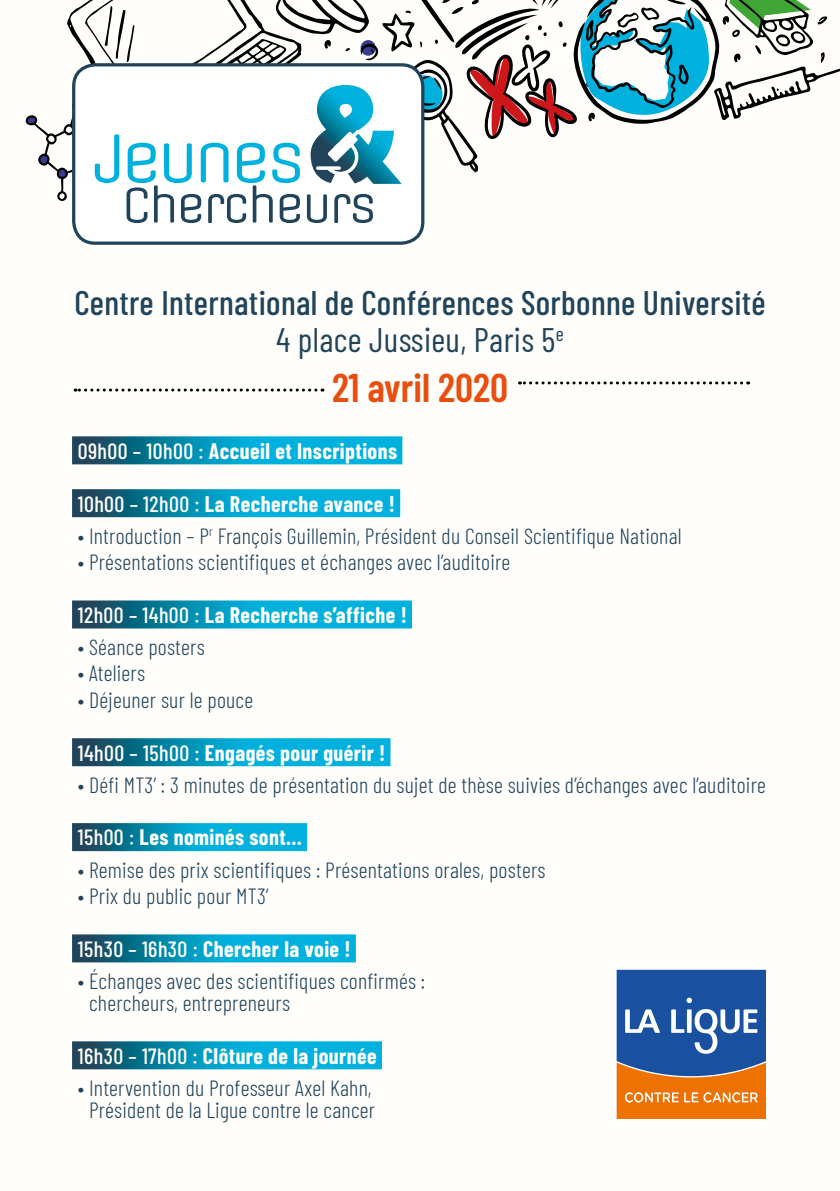
<style>
.page{position:relative;width:840px;height:1191px;background:#fff}
.page>*{position:absolute;margin:0;border:0;box-sizing:border-box;transform-origin:0 0}
.t1{font:600 40px "Barlow Condensed";color:#e94e0f}
.t2{font:500 34px/37.4px "Barlow Condensed";letter-spacing:.01em;color:#21445b;text-align:center}
.t3{font:300 22px/22px "Barlow Condensed";letter-spacing:.01em;color:#21445b}
.t4{font:700 22px "Barlow Condensed";letter-spacing:.02em;color:#fff}
.s1{font-weight:400}
.s2{font-weight:500}
</style>
<div class="page">
<div style="left:0;top:0;width:839px;height:1191px;background:#fffefa"></div>
<svg style="left:616px;top:969px;width:150px;height:150px;background:#71707f"></svg>
<div style="left:74px;top:65px;width:348px;height:178px;background:#fff;border-radius:22px"></div>
<div style="left:72px;top:63px;width:352px;height:182px;border:3px solid #21445b;border-radius:22px"></div>
<svg style="left:26px;top:0;width:813px;height:226px"></svg>
<svg style="left:72px;top:436px;width:330px;height:28px;background:#0793b8"></svg>
<svg style="left:72px;top:489px;width:328px;height:28px;background:#0692b7"></svg>
<svg style="left:72px;top:600px;width:340px;height:28px;background:#0994b8"></svg>
<svg style="left:72px;top:738px;width:318px;height:28px;background:#0693b7"></svg>
<svg style="left:72px;top:823px;width:235px;height:28px;background:#0592b7"></svg>
<svg style="left:72px;top:934px;width:283px;height:28px;background:#0893b8"></svg>
<svg style="left:72px;top:1041px;width:310px;height:28px;background:#0793b8"></svg>
<svg style="left:75px;top:388px;width:241px;height:3px"></svg>
<svg style="left:519px;top:381px;width:222px;height:3px"></svg>
<h2 class="t2" style="left:74px;top:281px;width:692px">Centre International de Conférences Sorbonne Université<br><span class="s1">4 place Jussieu, Paris 5</span><sup>e</sup></h2>
<h1 class="t1" style="left:332px;top:359px;width:177px">21 avril 2020</h1>
<p class="t4" style="left:78px;top:435px;width:321px"><span class="s2">09h00 – 10h00 :</span> Accueil et Inscriptions</p>
<p class="t4" style="left:78px;top:488px;width:318px"><span class="s2">10h00 – 12h00 :</span> La Recherche avance !</p>
<p class="t3" style="left:78px;top:523px;width:605px">• Introduction – P<sup>r</sup> François Guillemin, Président du Conseil Scientifique National</p>
<p class="t3" style="left:78px;top:549px;width:434px">• Présentations scientifiques et échanges avec l’auditoire</p>
<p class="t4" style="left:78px;top:599px;width:330px"><span class="s2">12h00 – 14h00 :</span> La Recherche s’affiche !</p>
<p class="t3" style="left:78px;top:634px;width:128px">• Séance posters</p>
<p class="t3" style="left:78px;top:661px;width:69px">• Ateliers</p>
<p class="t3" style="left:78px;top:687px;width:177px">• Déjeuner sur le pouce</p>
<p class="t4" style="left:78px;top:737px;width:309px"><span class="s2">14h00 – 15h00 :</span> Engagés pour guérir !</p>
<p class="t3" style="left:78px;top:772px;width:689px">• Défi MT3’ : 3 minutes de présentation du sujet de thèse suivies d’échanges avec l’auditoire</p>
<p class="t4" style="left:78px;top:822px;width:225px"><span class="s2">15h00 :</span> Les nominés sont…</p>
<p class="t3" style="left:78px;top:857px;width:469px">• Remise des prix scientifiques : Présentations orales, posters</p>
<p class="t3" style="left:78px;top:883px;width:192px">• Prix du public pour MT3’</p>
<p class="t4" style="left:78px;top:933px;width:274px"><span class="s2">15h30 – 16h30 :</span> Chercher la voie !</p>
<p class="t3" style="left:89px;top:968px;width:337px;text-indent:-11px">• Échanges avec des scientifiques confirmés : chercheurs, entrepreneurs</p>
<p class="t4" style="left:78px;top:1040px;width:300px"><span class="s2">16h30 – 17h00 :</span> Clôture de la journée</p>
<p class="t3" style="left:78px;top:1075px;width:299px;text-align:center">• Intervention du Professeur Axel Kahn,<br>Président de la Ligue contre le cancer</p>
</div>
